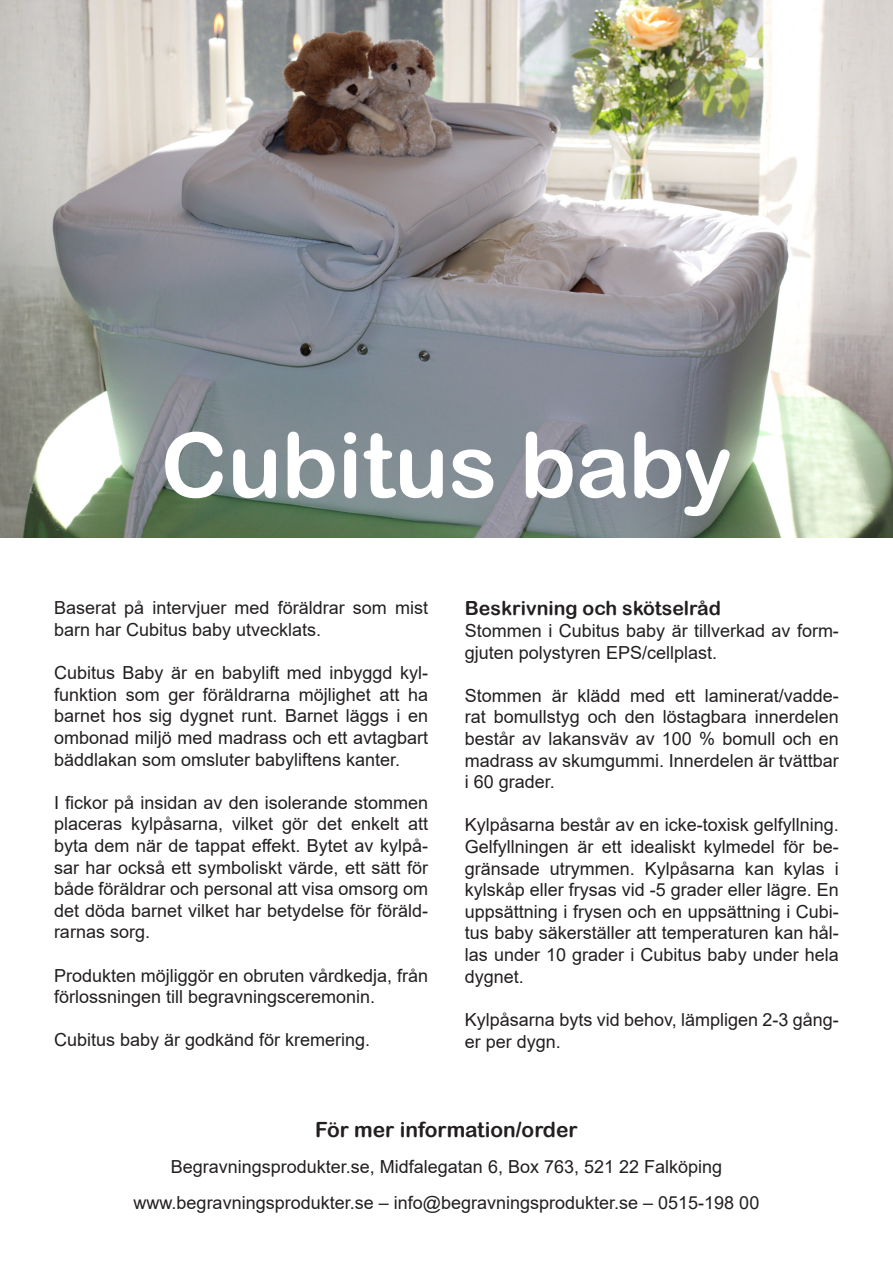
<style>
.page{position:relative;width:893px;height:1263px;background:#fff}
.page>*{position:absolute;margin:0;border:0;box-sizing:border-box;transform-origin:0 0}
.t1{font:90px "Arial Rounded MT Bold";color:#fff}
.t2{font:21px "Arial Rounded MT Bold";color:#231f20}
.t3{font:19.5px "Arial Rounded MT Bold";color:#231f20}
.t4{font:18px/21.6px "Arial";color:#231f20}
</style>
<div class="page">
<img style="left:0;top:0;width:893px;height:538px">
<p class="t1" style="left:161px;top:412px;width:573px">Cubitus baby</p>
<p class="t4" style="left:54px;top:597px;width:376px">Baserat på intervjuer med föräldrar som mist barn har Cubitus baby utvecklats.</p>
<p class="t4" style="left:54px;top:662px;width:376px;text-align:justify">Cubitus Baby är en babylift med inbyggd kyl&shy;funktion som ger föräldrarna möjlighet att ha barnet hos sig dygnet runt. Barnet läggs i en ombonad miljö med madrass och ett avtagbart bäddlakan som omsluter babyliftens kanter.</p>
<p class="t4" style="left:54px;top:791px;width:376px;text-align:justify">I fickor på insidan av den isolerande stommen placeras kylpåsarna, vilket gör det enkelt att byta dem när de tappat effekt. Bytet av kylpå&shy;sar har också ett symboliskt värde, ett sätt för både föräldrar och personal att visa omsorg om det döda barnet vilket har betydelse för föräld&shy;rarnas sorg.</p>
<p class="t4" style="left:54px;top:964px;width:376px">Produkten möjliggör en obruten vårdkedja, från förlossningen till begravningsceremonin.</p>
<p class="t4" style="left:54px;top:1029px;width:318px">Cubitus baby är godkänd för kremering.</p>
<p class="t3" style="left:465px;top:597px;width:258px">Beskrivning och skötselråd</p>
<p class="t4" style="left:465px;top:620px;width:376px">Stommen i Cubitus baby är tillverkad av form&shy;gjuten polystyren EPS/cellplast.</p>
<p class="t4" style="left:465px;top:685px;width:376px;text-align:justify">Stommen är klädd med ett laminerat/vadde&shy;rat bomullstyg och den löstagbara innerdelen består av lakansväv av 100 % bomull och en madrass av skumgummi. Innerdelen är tvättbar i 60 grader.</p>
<p class="t4" style="left:465px;top:814px;width:376px;text-align:justify">Kylpåsarna består av en icke-toxisk gelfyllning.<br>Gelfyllningen är ett idealiskt kylmedel för be&shy;gränsade utrymmen. Kylpåsarna kan kylas i kylskåp eller frysas vid -5 grader eller lägre. En uppsättning i frysen och en uppsättning i Cubi&shy;tus baby säkerställer att temperaturen kan hål&shy;las under 10 grader i Cubitus baby under hela dygnet.</p>
<p class="t4" style="left:465px;top:1009px;width:376px">Kylpåsarna byts vid behov, lämpligen 2-3 gång&shy;er per dygn.</p>
<p class="t2" style="left:315px;top:1117px;width:264px">För mer information/order</p>
<p class="t4" style="left:171px;top:1156px;width:553px">Begravningsprodukter.se, Midfalegatan 6, Box 763, 521 22 Falköping</p>
<p class="t4" style="left:134px;top:1192px;width:627px">www.begravningsprodukter.se – info@begravningsprodukter.se – 0515-198 00</p>
</div>
